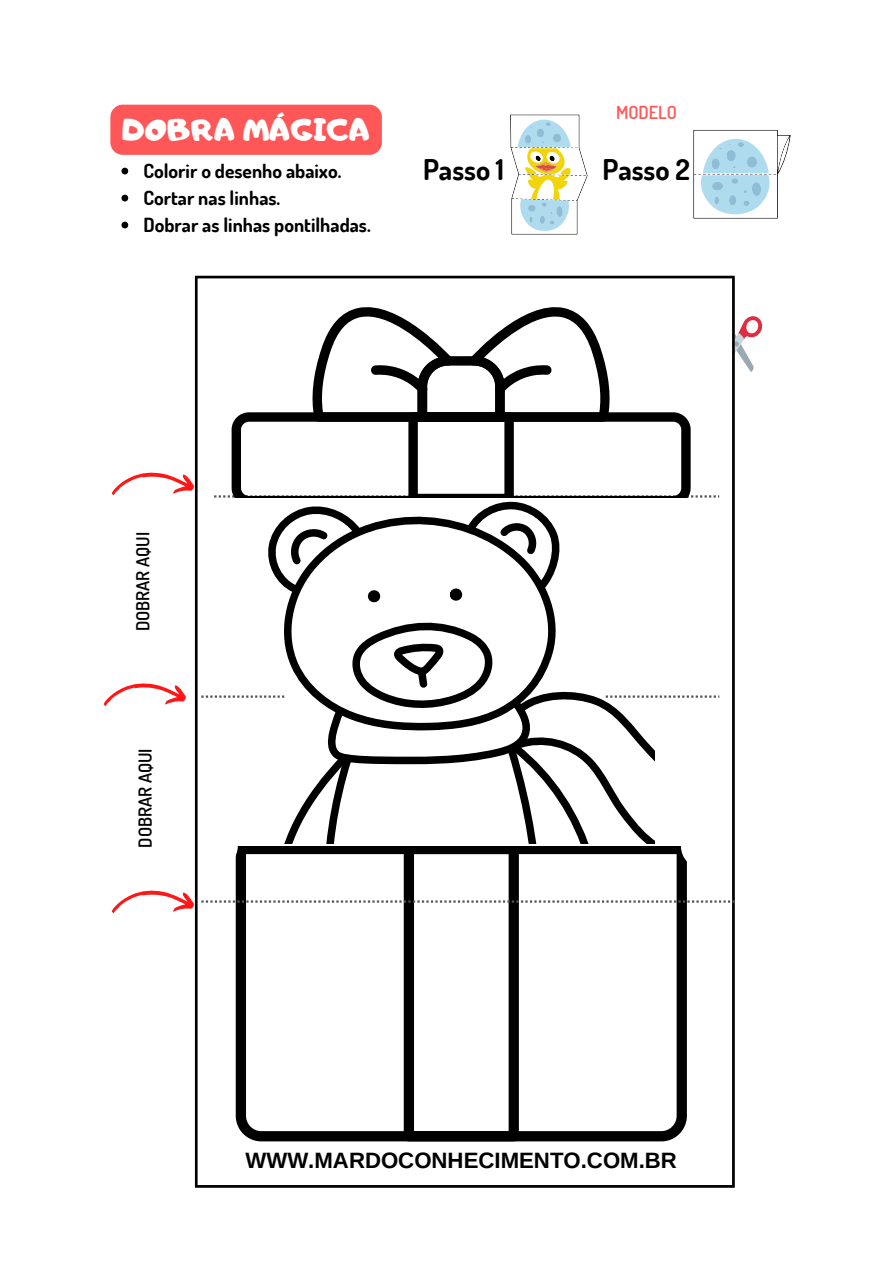
<style>
.page{position:relative;width:893px;height:1264px;background:#fff}
.page>*{position:absolute;margin:0;border:0;box-sizing:border-box;transform-origin:0 0}
.t1{font:30px "Adigiana Toybox";color:#fff}
.t2{font:700 28.5px "Dosis";color:#000}
.t3{font:700 22.2px "Arimo";color:#000}
.t4{font:700 19.5px/27px "Dosis";color:#000}
.t5{font:600 18px "Dosis";color:#000}
.t6{font:600 18px "Dosis";color:#ff5757}
</style>
<div class="page">
<svg style="left:195px;top:276px;width:539px;height:911px"></svg>
<svg style="left:112px;top:472px;width:82px;height:23px"></svg>
<svg style="left:104px;top:683px;width:82px;height:23px"></svg>
<svg style="left:112px;top:890px;width:82px;height:23px"></svg>
<svg style="left:510px;top:115px;width:77px;height:119px"></svg>
<svg style="left:693px;top:130px;width:97px;height:88px"></svg>
<div style="left:110px;top:105px;width:272px;height:50px;background:#ff5757"></div>
<svg style="left:121px;top:168px;width:7px;height:6px"></svg>
<svg style="left:121px;top:195px;width:7px;height:6px"></svg>
<svg style="left:121px;top:222px;width:7px;height:6px"></svg>
<svg style="left:201px;top:299px;width:562px;height:842px"></svg>
<p class="t6" style="left:616px;top:101px;width:63px">MODELO</p>
<h1 class="t1" style="left:122px;top:110px;width:249px">DOBRA MÁGICA</h1>
<p class="t4" style="left:143px;top:157px;width:229px">Colorir o desenho abaixo.<br>Cortar nas linhas.<br>Dobrar as linhas pontilhadas.</p>
<h2 class="t2" style="left:423px;top:151px;width:83px">Passo 1</h2>
<h2 class="t2" style="left:602px;top:151px;width:89px">Passo 2</h2>
<p class="t5" style="left:131px;top:631px;width:101px;rotate:-90deg">DOBRAR AQUI</p>
<p class="t5" style="left:133px;top:847px;width:101px;rotate:-90deg">DOBRAR AQUI</p>
<p class="t3" style="left:245px;top:1147px;width:433px">WWW.MARDOCONHECIMENTO.COM.BR</p>
</div>
